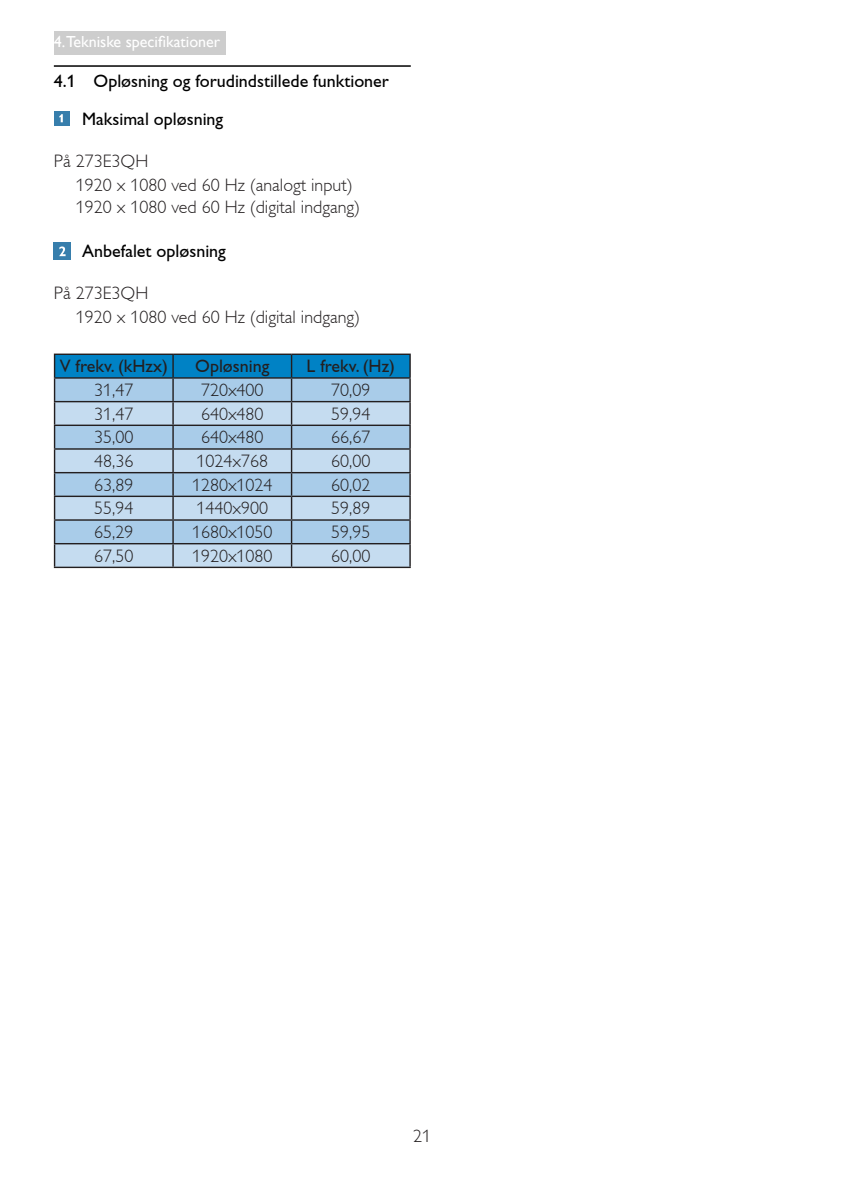
<style>
.page{position:relative;width:842px;height:1191px;background:#fff}
.page>*{position:absolute;margin:0;border:0;box-sizing:border-box;transform-origin:0 0}
.t1{font:300 18px "Gill Alt One";color:#231f20}
.Heading_2{font:18px "Gill Alt One";color:#000}
.t2{font:18px "Gill Alt One";color:#231f20}
.t3{font:16px "Gill Sans Alt One WGL";color:#fff}
</style>
<div class="page">
<div style="left:54px;top:31px;width:171px;height:24px;background:#cdcdcd"></div>
<hr style="left:54px;top:65px;width:357px;height:2px;background:#000">
<div style="left:54px;top:111px;width:15px;height:14px;background:#377eac"></div>
<svg style="left:59px;top:114px;width:4px;height:8px"></svg>
<div style="left:54px;top:243px;width:17px;height:17px;background:#377eac"></div>
<svg style="left:59px;top:246px;width:7px;height:10px"></svg>
<hr style="left:54px;top:353px;width:119px;height:2px;background:#231f20">
<hr style="left:173px;top:353px;width:119px;height:2px;background:#231f20">
<hr style="left:292px;top:353px;width:119px;height:2px;background:#231f20">
<hr style="left:409px;top:355px;width:2px;height:22px;background:#231f20">
<hr style="left:292px;top:377px;width:119px;height:2px;background:#231f20">
<hr style="left:409px;top:379px;width:2px;height:22px;background:#231f20">
<hr style="left:292px;top:401px;width:119px;height:1px;background:#231f20">
<hr style="left:409px;top:402px;width:2px;height:22px;background:#231f20">
<hr style="left:292px;top:424px;width:119px;height:2px;background:#231f20">
<hr style="left:409px;top:426px;width:2px;height:22px;background:#231f20">
<hr style="left:292px;top:448px;width:119px;height:2px;background:#231f20">
<hr style="left:409px;top:450px;width:2px;height:22px;background:#231f20">
<hr style="left:292px;top:472px;width:119px;height:1px;background:#231f20">
<hr style="left:409px;top:473px;width:2px;height:22px;background:#231f20">
<hr style="left:292px;top:495px;width:119px;height:2px;background:#231f20">
<hr style="left:409px;top:497px;width:2px;height:22px;background:#231f20">
<hr style="left:292px;top:519px;width:119px;height:2px;background:#231f20">
<hr style="left:409px;top:521px;width:2px;height:22px;background:#231f20">
<hr style="left:292px;top:543px;width:119px;height:1px;background:#231f20">
<svg style="left:54px;top:354px;width:356px;height:212px;background:#99beda"></svg>
<hr style="left:409px;top:544px;width:2px;height:22px;background:#231f20">
<hr style="left:54px;top:566px;width:119px;height:2px;background:#231f20">
<hr style="left:173px;top:566px;width:119px;height:2px;background:#231f20">
<hr style="left:292px;top:566px;width:119px;height:2px;background:#231f20">
<p class="t3" style="left:54px;top:30px;width:168px">4.Tekniske specifikationer</p>
<p class="Heading_2" style="left:54px;top:71px;width:337px">4.1 Opløsning og forudindstillede funktioner</p>
<p class="Heading_2" style="left:82px;top:109px;width:143px">Maksimal opløsning</p>
<p class="t1" style="left:54px;top:151px;width:96px">På 273E3QH</p>
<p class="t1" style="left:76px;top:175px;width:279px">1920 x 1080 ved 60 Hz (analogt input)</p>
<p class="t1" style="left:76px;top:197px;width:286px">1920 x 1080 ved 60 Hz (digital indgang)</p>
<p class="Heading_2" style="left:82px;top:241px;width:145px">Anbefalet opløsning</p>
<p class="t1" style="left:54px;top:283px;width:96px">På 273E3QH</p>
<p class="t1" style="left:76px;top:307px;width:286px">1920 x 1080 ved 60 Hz (digital indgang)</p>
<p class="t2" style="left:60px;top:356px;width:110px">V frekv. (kHzx)</p>
<p class="t2" style="left:195px;top:356px;width:76px">Opløsning</p>
<p class="t2" style="left:307px;top:356px;width:90px">L frekv. (Hz)</p>
<p class="t1" style="left:94px;top:380px;width:41px">31,47</p>
<p class="t1" style="left:201px;top:380px;width:64px">720x400</p>
<p class="t1" style="left:331px;top:380px;width:41px">70,09</p>
<p class="t1" style="left:94px;top:403px;width:41px">31,47</p>
<p class="t1" style="left:201px;top:403px;width:64px">640x480</p>
<p class="t1" style="left:331px;top:403px;width:41px">59,94</p>
<p class="t1" style="left:94px;top:427px;width:41px">35,00</p>
<p class="t1" style="left:201px;top:427px;width:64px">640x480</p>
<p class="t1" style="left:331px;top:427px;width:41px">66,67</p>
<p class="t1" style="left:94px;top:451px;width:41px">48,36</p>
<p class="t1" style="left:196px;top:451px;width:73px">1024x768</p>
<p class="t1" style="left:331px;top:451px;width:41px">60,00</p>
<p class="t1" style="left:94px;top:474px;width:41px">63,89</p>
<p class="t1" style="left:192px;top:474px;width:82px">1280x1024</p>
<p class="t1" style="left:331px;top:474px;width:41px">60,02</p>
<p class="t1" style="left:94px;top:498px;width:41px">55,94</p>
<p class="t1" style="left:196px;top:498px;width:73px">1440x900</p>
<p class="t1" style="left:331px;top:498px;width:41px">59,89</p>
<p class="t1" style="left:94px;top:522px;width:41px">65,29</p>
<p class="t1" style="left:192px;top:522px;width:82px">1680x1050</p>
<p class="t1" style="left:331px;top:522px;width:41px">59,95</p>
<p class="t1" style="left:94px;top:545px;width:41px">67,50</p>
<p class="t1" style="left:192px;top:545px;width:82px">1920x1080</p>
<p class="t1" style="left:331px;top:545px;width:41px">60,00</p>
<p class="t1" style="left:413px;top:1126px;width:19px">21</p>
</div>
